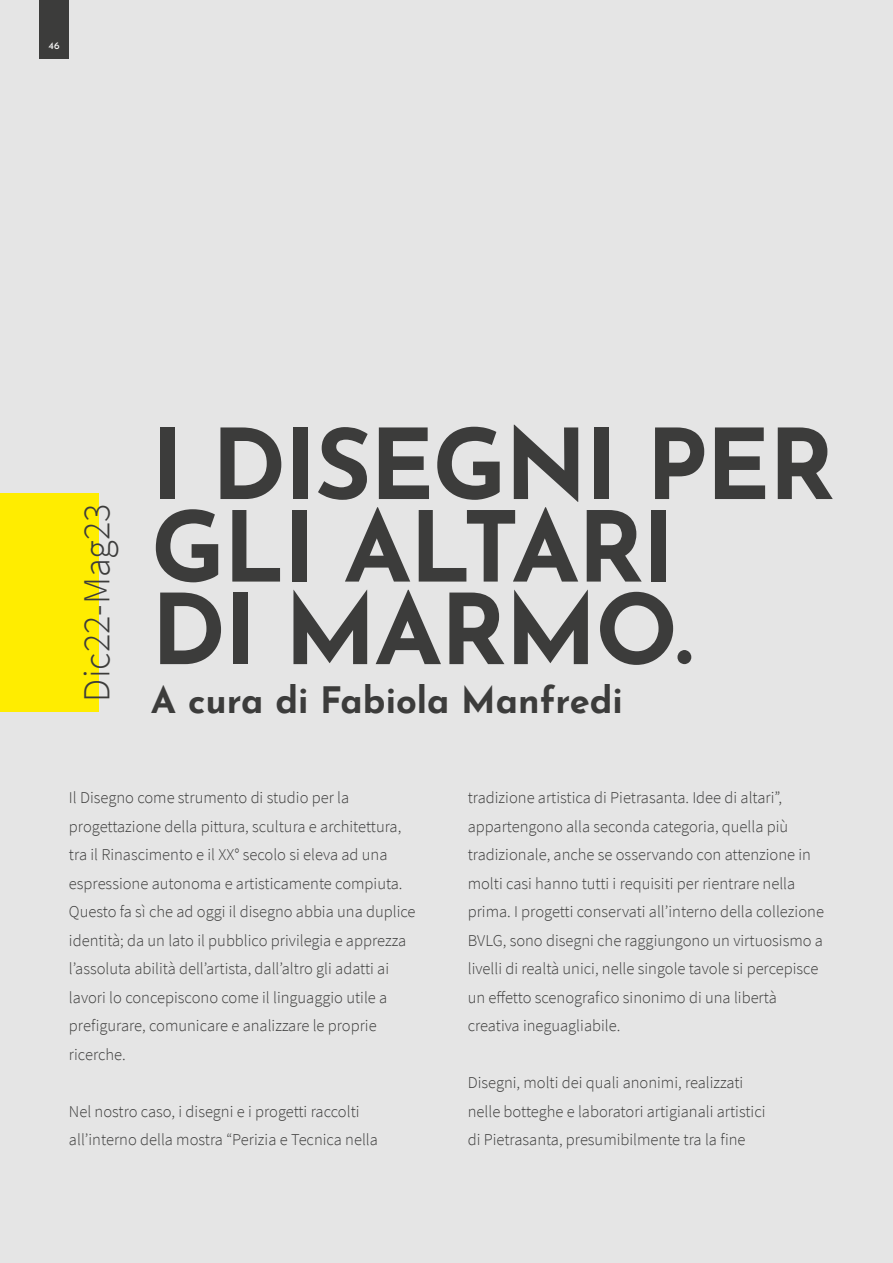
<style>
.page{position:relative;width:893px;height:1263px;background:#e5e5e5}
.page>*{position:absolute;margin:0;border:0;box-sizing:border-box;transform-origin:0 0}
.t1{font:700 97.2px/82.5px "Josefin Sans";letter-spacing:-.02em;color:#3c3c3b}
.t2{font:300 38.25px "Source Sans Pro";color:#3c3c3b}
.t3{font:700 36.45px "Josefin Sans";color:#3c3c3b}
.t4{font:300 16.5px/28.5px "Source Sans Pro";color:#3c3c3b}
.t5{font:10.2px "Josefin Sans";color:#fff}
</style>
<div class="page">
<div style="left:0;top:493px;width:99px;height:218px;background:#ffed00"></div>
<div style="left:39px;top:0;width:30px;height:59px;background:#3c3c3b"></div>
<p class="t5" style="left:49px;top:37px;width:13px">46</p>
<h2 class="t2" style="left:73px;top:701px;width:200px;rotate:-90deg">Dic22-Mag23</h2>
<h1 class="t1" style="left:151px;top:409px;width:686px">I DISEGNI PER<br>GLI ALTARI<br>DI MARMO.</h1>
<h3 class="t3" style="left:151px;top:667px;width:473px">A cura di Fabiola Manfredi</h3>
<p class="t4" style="left:69px;top:784px;width:348px">Il Disegno come strumento di studio per la progettazione della pittura, scultura e architettura, tra il Rinascimento e il XX° secolo si eleva ad una espressione autonoma e artisticamente compiuta.<br>Questo fa sì che ad oggi il disegno abbia una duplice identità; da un lato il pubblico privilegia e apprezza l’assoluta abilità dell’artista, dall’altro gli adatti ai lavori lo concepiscono come il linguaggio utile a prefigurare, comunicare e analizzare le proprie ricerche.</p>
<p class="t4" style="left:69px;top:1097px;width:310px">Nel nostro caso, i disegni e i progetti raccolti all’interno della mostra “Perizia e Tecnica nella</p>
<p class="t4" style="left:468px;top:784px;width:358px">tradizione artistica di Pietrasanta. Idee di altari”, appartengono alla seconda categoria, quella più tradizionale, anche se osservando con attenzione in molti casi hanno tutti i requisiti per rientrare nella prima. I progetti conservati all’interno della collezione BVLG, sono disegni che raggiungono un virtuosismo a livelli di realtà unici, nelle singole tavole si percepisce un effetto scenografico sinonimo di una libertà creativa ineguagliabile.</p>
<p class="t4" style="left:468px;top:1068px;width:299px">Disegni, molti dei quali anonimi, realizzati nelle botteghe e laboratori artigianali artistici di Pietrasanta, presumibilmente tra la fine</p>
</div>
